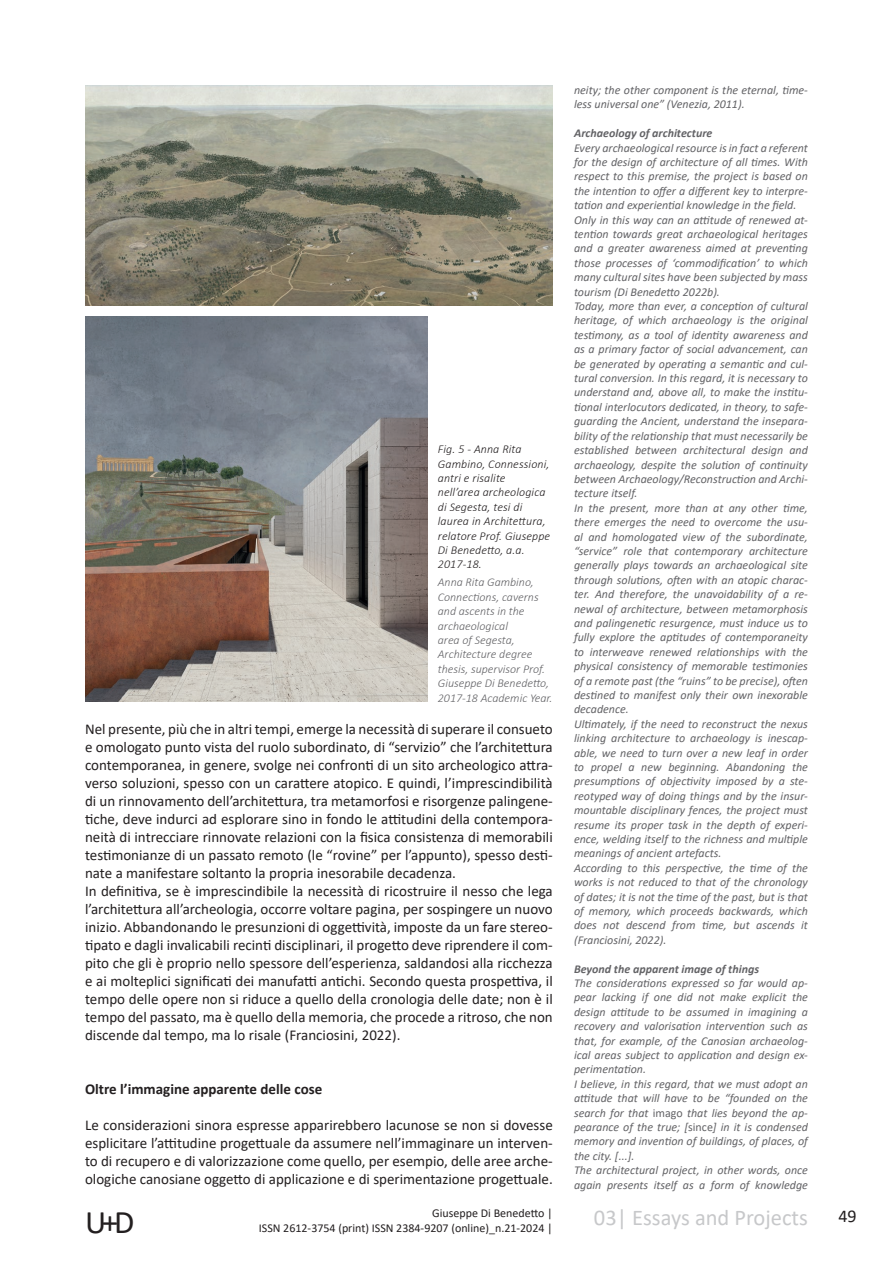
<style>
.page{position:relative;width:893px;height:1263px;background:#fff}
.page>*{position:absolute;margin:0;border:0;box-sizing:border-box;transform-origin:0 0}
.t1{font:33px "Calibri";color:#231f20}
.t2{font:22.5px "Calibri";color:#c7c8ca}
.t3{font:18px "Calibri";color:#231f20}
.t4{font:15px/18px "Calibri";color:#231f20}
.t5{font:700 15px "Calibri";color:#231f20}
.t6{font:italic 12px/14.4px "Calibri";color:#636366}
.t7{font:italic 300 12px/14.4px "Calibri";color:#636366}
.t8{font:italic 300 12px/14.4px "Calibri";letter-spacing:.01em;color:#231f20}
.t9{font:12px "Calibri";color:#231f20}
.t10{font:italic 700 12px "Calibri";color:#636366}
.s1{font-style:normal}
</style>
<div class="page">
<img style="left:85px;top:85px;width:468px;height:221px">
<img style="left:85px;top:316px;width:342px;height:386px">
<p class="t8" style="left:438px;top:442px;width:114px">Fig. 5 - Anna Rita<br>Gambino, Connessioni, antri e risalite nell’area archeologica di Segesta, tesi di laurea in Architettura, relatore Prof. Giuseppe<br>Di Benedetto, a.a.<br>2017-18.</p>
<p class="t7" style="left:438px;top:575px;width:116px">Anna Rita Gambino,<br>Connections, caverns and ascents in the archaeological<br>area of Segesta,<br>Architecture degree thesis, supervisor Prof.<br>Giuseppe Di Benedetto,<br>2017-18 Academic Year.</p>
<p class="t4" style="left:85px;top:720px;width:469px">Nel presente, più che in altri tempi, emerge la necessità di superare il consueto e omologato punto vista del ruolo subordinato, di “servizio” che l’architettura contemporanea, in genere, svolge nei confronti di un sito archeologico attra&shy;verso soluzioni, spesso con un carattere atopico. E quindi, l’imprescindibilità di un rinnovamento dell’architettura, tra metamorfosi e risorgenze palingene&shy;tiche, deve indurci ad esplorare sino in fondo le attitudini della contempora&shy;neità di intrecciare rinnovate relazioni con la fisica consistenza di memorabili testimonianze di un passato remoto (le “rovine” per l’appunto), spesso desti&shy;nate a manifestare soltanto la propria inesorabile decadenza.<br>In definitiva, se è imprescindibile la necessità di ricostruire il nesso che lega l’architettura all’archeologia, occorre voltare pagina, per sospingere un nuovo inizio. Abbandonando le presunzioni di oggettività, imposte da un fare stereo&shy;tipato e dagli invalicabili recinti disciplinari, il progetto deve riprendere il com&shy;pito che gli è proprio nello spessore dell’esperienza, saldandosi alla ricchezza e ai molteplici significati dei manufatti antichi. Secondo questa prospettiva, il tempo delle opere non si riduce a quello della cronologia delle date; non è il tempo del passato, ma è quello della memoria, che procede a ritroso, che non discende dal tempo, ma lo risale (Franciosini, 2022).</p>
<p class="t5" style="left:85px;top:1078px;width:239px">Oltre l’immagine apparente delle cose</p>
<p class="t4" style="left:85px;top:1116px;width:469px;text-align:justify">Le considerazioni sinora espresse apparirebbero lacunose se non si dovesse esplicitare l’attitudine progettuale da assumere nell’immaginare un interven&shy;to di recupero e di valorizzazione come quello, per esempio, delle aree arche&shy;ologiche canosiane oggetto di applicazione e di sperimentazione progettuale.</p>
<p class="t6" style="left:574px;top:82px;width:235px">neity; the other component is the eternal, time&shy;less universal one” (Venezia, 2011).</p>
<p class="t10" style="left:574px;top:125px;width:140px">Archaeology of architecture</p>
<p class="t6" style="left:574px;top:140px;width:235px">Every archaeological resource is in fact a referent for the design of architecture of all times. With respect to this premise, the project is based on the intention to offer a different key to interpre&shy;tation and experiential knowledge in the field.<br>Only in this way can an attitude of renewed at&shy;tention towards great archaeological heritages and a greater awareness aimed at preventing those processes of ‘commodification’ to which many cultural sites have been subjected by mass tourism (Di Benedetto 2022b).<br>Today, more than ever, a conception of cultural heritage, of which archaeology is the original testimony, as a tool of identity awareness and as a primary factor of social advancement, can be generated by operating a semantic and cul&shy;tural conversion. In this regard, it is necessary to understand and, above all, to make the institu&shy;tional interlocutors dedicated, in theory, to safe&shy;guarding the Ancient, understand the insepara&shy;bility of the relationship that must necessarily be established between architectural design and archaeology, despite the solution of continuity between Archaeology/Reconstruction and Archi&shy;tecture itself.<br>In the present, more than at any other time, there emerges the need to overcome the usu&shy;al and homologated view of the subordinate, “service” role that contemporary architecture generally plays towards an archaeological site through solutions, often with an atopic charac&shy;ter. And therefore, the unavoidability of a re&shy;newal of architecture, between metamorphosis and palingenetic resurgence, must induce us to fully explore the aptitudes of contemporaneity to interweave renewed relationships with the physical consistency of memorable testimonies of a remote past (the “ruins” to be precise), often destined to manifest only their own inexorable decadence.<br>Ultimately, if the need to reconstruct the nexus linking architecture to archaeology is inescap&shy;able, we need to turn over a new leaf in order to propel a new beginning. Abandoning the presumptions of objectivity imposed by a ste&shy;reotyped way of doing things and by the insur&shy;mountable disciplinary fences, the project must resume its proper task in the depth of experi&shy;ence, welding itself to the richness and multiple meanings of ancient artefacts.<br>According to this perspective, the time of the works is not reduced to that of the chronology of dates; it is not the time of the past, but is that of memory, which proceeds backwards, which does not descend from time, but ascends it (Franciosini, 2022).</p>
<p class="t10" style="left:574px;top:960px;width:187px">Beyond the apparent image of things</p>
<p class="t6" style="left:574px;top:975px;width:235px">The considerations expressed so far would ap&shy;pear lacking if one did not make explicit the design attitude to be assumed in imagining a recovery and valorisation intervention such as that, for example, of the Canosian archaeolog&shy;ical areas subject to application and design ex&shy;perimentation.<br>I believe, in this regard, that we must adopt an attitude that will have to be “founded on the search for that <span class="s1">imago</span> that lies beyond the ap&shy;pearance of the true; [<span class="s1">since</span>] in it is condensed memory and invention of buildings, of places, of the city. [...].<br>The architectural project, in other words, once again presents itself as a form of knowledge</p>
<p class="t9" style="left:432px;top:1205px;width:122px">Giuseppe Di Benedetto |</p>
<h3 class="t3" style="left:838px;top:1203px;width:20px">49</h3>
<h2 class="t2" style="left:594px;top:1202px;width:215px">03| Essays and Projects</h2>
<h1 class="t1" style="left:85px;top:1199px;width:51px">U+D</h1>
<p class="t9" style="left:259px;top:1219px;width:295px">ISSN 2612-3754 (print) ISSN 2384-9207 (online)_n.21-2024 |</p>
</div>
